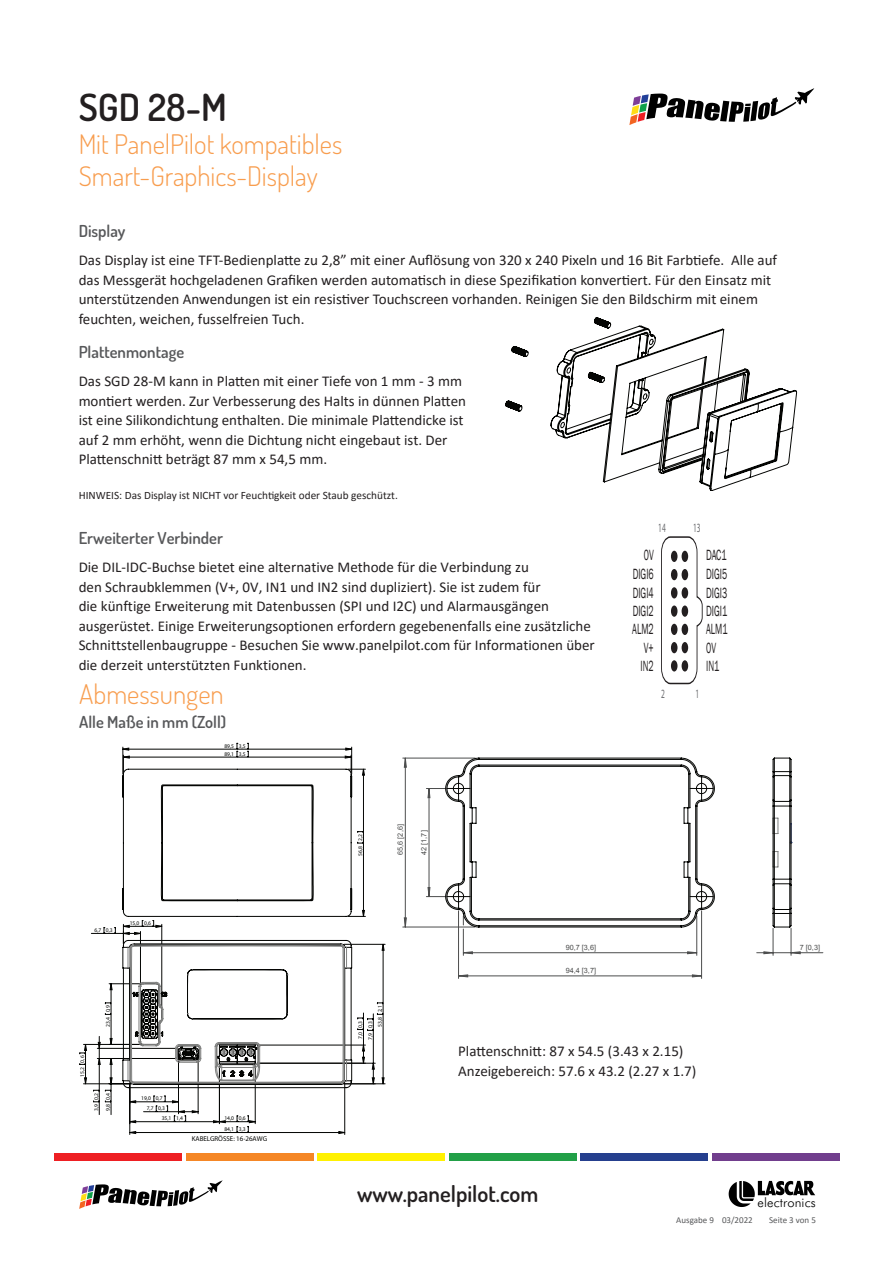
<style>
.page{position:relative;width:893px;height:1263px;background:#fff}
.page>*{position:absolute;margin:0;border:0;box-sizing:border-box;transform-origin:0 0}
.t1{font:600 37.5px "Dosis";color:#231f20}
.t2{font:300 27px/32.4px "Dosis";color:#f89d4e}
.t3{font:600 22.5px "Dosis";color:#231f20}
.t4{font:600 16.5px "Dosis";color:#57585a}
.t5{font:15.15px/18.5px "Franklin Gothic";color:#231f20;scale:.58 1}
.t6{font:15px/19.5px "Calibri";color:#231f20}
.t7{font:300 12.9px "Futura BT";letter-spacing:.01em;color:#000}
.t8{font:12.75px "Myriad Pro";color:#6c6d70;scale:.58 1}
.t9{font:11.25px "Calibri";color:#231f20}
.t10{font:9px "Calibri";color:#57585a}
.t11{font:7.2px "Arial";color:#4c4d4d}
.t12{font:7.05px "Arial";color:#040503}
.t13{font:5.55px "Arial";color:#040503}
</style>
<div class="page">
<div style="left:55px;top:1153px;width:127px;height:8px;background:#ee1f23"></div>
<div style="left:449px;top:1153px;width:128px;height:8px;background:#22a048"></div>
<div style="left:186px;top:1153px;width:128px;height:8px;background:#f58726"></div>
<div style="left:580px;top:1153px;width:128px;height:8px;background:#253f8e"></div>
<div style="left:317px;top:1153px;width:128px;height:8px;background:#fff101"></div>
<div style="left:712px;top:1153px;width:127px;height:8px;background:#713e8d"></div>
<svg style="left:729px;top:1181px;width:86px;height:26px"></svg>
<svg style="left:79px;top:1180px;width:144px;height:29px"></svg>
<svg style="left:629px;top:88px;width:185px;height:37px"></svg>
<svg style="left:505px;top:317px;width:292px;height:174px"></svg>
<svg style="left:661px;top:536px;width:42px;height:149px"></svg>
<hr style="left:344px;top:944px;width:41px;height:1px;background:#040503">
<hr style="left:344px;top:1083px;width:41px;height:1px;background:#040503">
<svg style="left:80px;top:743px;width:304px;height:391px"></svg>
<hr style="left:458px;top:911px;width:1px;height:67px;background:#4c4d4d">
<hr style="left:701px;top:911px;width:1px;height:67px;background:#4c4d4d">
<hr style="left:791px;top:952px;width:32px;height:1px;background:#4c4d4d">
<hr style="left:403px;top:758px;width:72px;height:1px;background:#4c4d4d">
<hr style="left:403px;top:927px;width:72px;height:1px;background:#4c4d4d">
<svg style="left:404px;top:757px;width:397px;height:220px"></svg>
<h1 class="t1" style="left:79px;top:83px;width:150px">SGD 28-M</h1>
<h2 class="t2" style="left:79px;top:127px;width:265px">Mit PanelPilot kompatibles<br>Smart-Graphics-Display</h2>
<p class="t4" style="left:79px;top:220px;width:48px">Display</p>
<p class="t6" style="left:79px;top:250px;width:700px">Das Display ist eine TFT-Bedienplatte zu 2,8” mit einer Auflösung von 320 x 240 Pixeln und 16 Bit Farbtiefe. Alle auf das Messgerät hochgeladenen Grafiken werden automatisch in diese Spezifikation konvertiert. Für den Einsatz mit unterstützenden Anwendungen ist ein resistiver Touchscreen vorhanden. Reinigen Sie den Bildschirm mit einem feuchten, weichen, fusselfreien Tuch.</p>
<p class="t4" style="left:79px;top:342px;width:107px">Plattenmontage</p>
<p class="t6" style="left:79px;top:371px;width:389px">Das SGD 28-M kann in Platten mit einer Tiefe von 1 mm - 3 mm montiert werden. Zur Verbesserung des Halts in dünnen Platten ist eine Silikondichtung enthalten. Die minimale Plattendicke ist auf 2 mm erhöht, wenn die Dichtung nicht eingebaut ist. Der Plattenschnitt beträgt 87 mm x 54,5 mm.</p>
<p class="t9" style="left:79px;top:487px;width:321px">HINWEIS: Das Display ist NICHT vor Feuchtigkeit oder Staub geschützt.</p>
<p class="t4" style="left:79px;top:528px;width:146px">Erweiterter Verbinder</p>
<p class="t6" style="left:79px;top:557px;width:518px">Die DIL-IDC-Buchse bietet eine alternative Methode für die Verbindung zu<br>den Schraubklemmen (V+, 0V, IN1 und IN2 sind dupliziert). Sie ist zudem für<br>die künftige Erweiterung mit Datenbussen (SPI und I2C) und Alarmausgängen ausgerüstet. Einige Erweiterungsoptionen erfordern gegebenenfalls eine zusätzliche Schnittstellenbaugruppe - Besuchen Sie www.panelpilot.com für Informationen über die derzeit unterstützten Funktionen.</p>
<p class="t8" style="left:658px;top:519px;width:15px">14</p>
<p class="t8" style="left:693px;top:519px;width:15px">13</p>
<p class="t5" style="left:632px;top:546px;width:39px;text-align:right">0V<br>DIGI6<br>DIGI4<br>DIGI2<br>ALM2<br>V+<br>IN2</p>
<p class="t5" style="left:706px;top:546px;width:39px">DAC1<br>DIGI5<br>DIGI3<br>DIGI1<br>ALM1<br>0V<br>IN1</p>
<h2 class="t2" style="left:79px;top:677px;width:146px">Abmessungen</h2>
<p class="t4" style="left:79px;top:711px;width:149px">Alle Maße in mm (Zoll)</p>
<p class="t13" style="left:224px;top:742px;width:23px">89,5 3,5</p>
<p class="t13" style="left:224px;top:750px;width:23px">89,1 3,5</p>
<p class="t13" style="left:95px;top:927px;width:20px">6,7 0,3</p>
<p class="t13" style="left:130px;top:920px;width:23px">15,0 0,6</p>
<p class="t13" style="left:105px;top:1027px;width:23px;rotate:-90deg">23,4 0,9</p>
<p class="t13" style="left:79px;top:1077px;width:23px;rotate:-90deg">15,2 0,6</p>
<p class="t13" style="left:105px;top:1100px;width:8px;rotate:-90deg">0,4</p>
<p class="t13" style="left:93px;top:1111px;width:20px;rotate:-90deg">3,9 0,2</p>
<p class="t13" style="left:141px;top:1095px;width:23px">19,0 0,7</p>
<p class="t13" style="left:105px;top:1111px;width:8px;rotate:-90deg">9,8</p>
<p class="t13" style="left:147px;top:1105px;width:20px">7,7 0,3</p>
<p class="t13" style="left:162px;top:1115px;width:23px">35,1 1,4</p>
<p class="t13" style="left:224px;top:1115px;width:23px">14,0 0,6</p>
<p class="t13" style="left:224px;top:1126px;width:23px">84,1 3,3</p>
<p class="t12" style="left:192px;top:1134px;width:77px">KABELGRÖSSE: 16-26AWG</p>
<p class="t8" style="left:661px;top:685px;width:8px">2</p>
<p class="t8" style="left:695px;top:686px;width:8px">1</p>
<p class="t13" style="left:357px;top:856px;width:23px;rotate:-90deg">56,8 2,2</p>
<p class="t11" style="left:396px;top:855px;width:32px;rotate:-90deg">65,6 [2,6]</p>
<p class="t11" style="left:419px;top:855px;width:26px;rotate:-90deg">42 [1,7]</p>
<p class="t13" style="left:377px;top:1027px;width:23px;rotate:-90deg">53,8 2,1</p>
<p class="t13" style="left:357px;top:1039px;width:20px;rotate:-90deg">7,0 0,3</p>
<p class="t13" style="left:367px;top:1040px;width:20px;rotate:-90deg">7,9 0,3</p>
<p class="t11" style="left:566px;top:943px;width:32px">90,7 [3,6]</p>
<p class="t11" style="left:800px;top:943px;width:22px">7 [0,3]</p>
<p class="t11" style="left:566px;top:966px;width:32px">94,4 [3,7]</p>
<p class="t6" style="left:458px;top:1041px;width:240px">Plattenschnitt: 87 x 54.5 (3.43 x 2.15)<br>Anzeigebereich: 57.6 x 43.2 (2.27 x 1.7)</p>
<h3 class="t3" style="left:357px;top:1179px;width:183px">www.panelpilot.com</h3>
<p class="t7" style="left:757px;top:1194px;width:60px">electronics</p>
<p class="t10" style="left:676px;top:1213px;width:78px">Ausgabe 9 03/2022</p>
<p class="t10" style="left:769px;top:1213px;width:48px">Seite 3 von 5</p>
</div>
